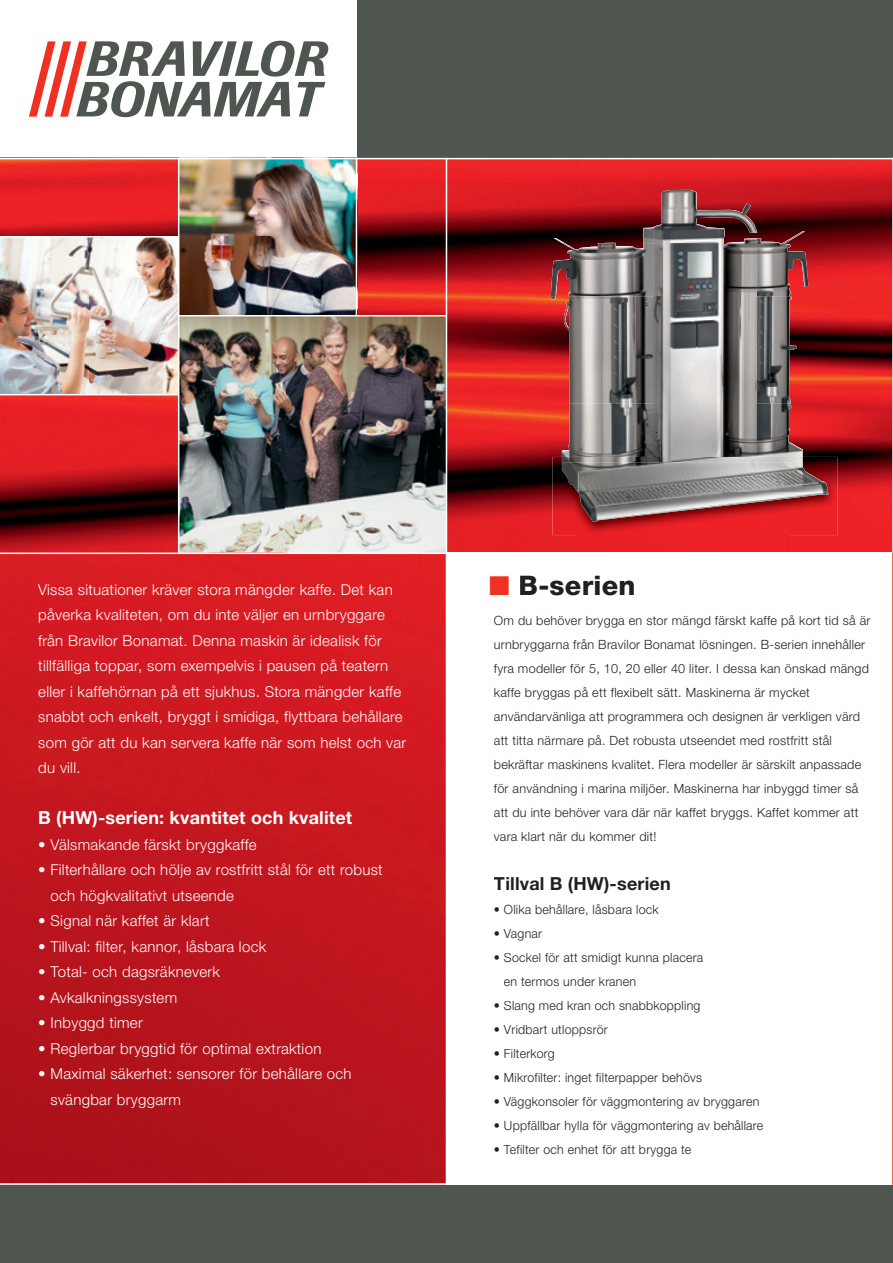
<style>
.page{position:relative;width:893px;height:1263px;background:#fff}
.page>*{position:absolute;margin:0;border:0;box-sizing:border-box;transform-origin:0 0}
.t1{font:800 27px "Helvetica Neue LTW1 G";letter-spacing:.01em;color:#231f20}
.t2{font:700 18px "Helvetica Neue LTW1 G";letter-spacing:.01em;color:#fff}
.t3{font:700 18px "Helvetica Neue LTW1 G";letter-spacing:.01em;color:#231f20}
.t4{font:300 15px/25.5px "Helvetica Neue LTW1 G";letter-spacing:.02em;color:#fff}
.t5{font:300 12.75px/24px "Helvetica Neue LTW1 G";letter-spacing:.02em;color:#231f20}
.s1{color:#ef3122}
</style>
<div class="page">
<div style="left:357px;top:0;width:536px;height:158px;background:#4f5650"></div>
<img style="left:0;top:159px;width:312px;height:78px">
<img style="left:357px;top:159px;width:221px;height:203px">
<img style="left:578px;top:159px;width:212px;height:72px">
<img style="left:789px;top:260px;width:103px;height:292px">
<img style="left:0;top:395px;width:209px;height:788px">
<img style="left:420px;top:362px;width:158px;height:206px">
<img style="left:209px;top:554px;width:211px;height:629px">
<div style="left:578px;top:535px;width:211px;height:17px;background:#ec2026"></div>
<img style="left:420px;top:568px;width:26px;height:615px">
<svg style="left:29px;top:41px;width:299px;height:76px"></svg>
<div style="left:0;top:1184px;width:893px;height:79px;background:#4f5650"></div>
<div style="left:446px;top:552px;width:447px;height:633px;background:#fff"></div>
<img style="left:179px;top:316px;width:267px;height:236px">
<img style="left:179px;top:159px;width:1px;height:236px">
<img style="left:312px;top:159px;width:44px;height:156px">
<img style="left:180px;top:237px;width:133px;height:78px">
<img style="left:0;top:238px;width:178px;height:156px">
<hr style="left:0;top:236px;width:179px;height:2px;background:#fff">
<hr style="left:178px;top:158px;width:1px;height:394px;background:#fff">
<hr style="left:179px;top:315px;width:267px;height:1px;background:#fff">
<hr style="left:0;top:552px;width:893px;height:2px;background:#fff">
<hr style="left:446px;top:158px;width:1px;height:1026px;background:#fff">
<img style="left:552px;top:457px;width:285px;height:78px">
<img style="left:554px;top:227px;width:100px;height:16px">
<img style="left:654px;top:190px;width:103px;height:53px">
<img style="left:757px;top:231px;width:51px;height:66px">
<img style="left:551px;top:243px;width:206px;height:107px">
<img style="left:757px;top:297px;width:39px;height:106px">
<img style="left:569px;top:350px;width:188px;height:53px">
<img style="left:562px;top:403px;width:241px;height:59px">
<img style="left:562px;top:462px;width:266px;height:30px">
<img style="left:578px;top:492px;width:144px;height:30px">
<img style="left:722px;top:492px;width:106px;height:14px">
<hr style="left:0;top:1183px;width:893px;height:2px;background:#fff">
<hr style="left:892px;top:552px;width:1px;height:633px;background:#ef3122">
<p class="t4" style="left:38px;top:577px;width:370px">Vissa situationer kräver stora mängder kaffe. Det kan påverka kvaliteten, om du inte väljer en urnbryggare från Bravilor Bonamat. Denna maskin är idealisk för tillfälliga toppar, som exempelvis i pausen på teatern eller i kaffehörnan på ett sjukhus. Stora mängder kaffe snabbt och enkelt, bryggt i smidiga, flyttbara behållare som gör att du kan servera kaffe när som helst och var du vill.</p>
<h2 class="t2" style="left:38px;top:807px;width:315px">B (HW)-serien: kvantitet och kvalitet</h2>
<p class="t4" style="left:38px;top:832px;width:220px">• Välsmakande färskt bryggkaffe</p>
<p class="t4" style="left:51px;top:857px;width:334px;text-indent:-12px">• Filterhållare och hölje av rostfritt stål för ett robust och högkvalitativt utseende</p>
<p class="t4" style="left:38px;top:908px;width:173px">• Signal när kaffet är klart</p>
<p class="t4" style="left:38px;top:934px;width:229px">• Tillval: filter, kannor, låsbara lock</p>
<p class="t4" style="left:38px;top:959px;width:183px">• Total- och dagsräkneverk</p>
<p class="t4" style="left:38px;top:985px;width:140px">• Avkalkningssystem</p>
<p class="t4" style="left:38px;top:1010px;width:106px">• Inbyggd timer</p>
<p class="t4" style="left:38px;top:1036px;width:285px">• Reglerbar bryggtid för optimal extraktion</p>
<p class="t4" style="left:51px;top:1061px;width:303px;text-indent:-12px">• Maximal säkerhet: sensorer för behållare och svängbar bryggarm</p>
<h1 class="t1" style="left:489px;top:569px;width:148px"><span class="s1">■</span> B-serien</h1>
<p class="t5" style="left:494px;top:608px;width:378px">Om du behöver brygga en stor mängd färskt kaffe på kort tid så är urnbryggarna från Bravilor Bonamat lösningen. B-serien innehåller fyra modeller för 5, 10, 20 eller 40 liter. I dessa kan önskad mängd kaffe bryggas på ett flexibelt sätt. Maskinerna är mycket användarvänliga att programmera och designen är verkligen värd att titta närmare på. Det robusta utseendet med rostfritt stål bekräftar maskinens kvalitet. Flera modeller är särskilt anpassade för användning i marina miljöer. Maskinerna har inbyggd timer så att du inte behöver vara där när kaffet bryggs. Kaffet kommer att vara klart när du kommer dit!</p>
<h2 class="t3" style="left:494px;top:873px;width:178px">Tillval B (HW)-serien</h2>
<p class="t5" style="left:494px;top:898px;width:166px">• Olika behållare, låsbara lock</p>
<p class="t5" style="left:494px;top:922px;width:50px">• Vagnar</p>
<p class="t5" style="left:504px;top:946px;width:201px;text-indent:-10px">• Sockel för att smidigt kunna placera en termos under kranen</p>
<p class="t5" style="left:494px;top:994px;width:208px">• Slang med kran och snabbkoppling</p>
<p class="t5" style="left:494px;top:1018px;width:115px">• Vridbart utloppsrör</p>
<p class="t5" style="left:494px;top:1042px;width:62px">• Filterkorg</p>
<p class="t5" style="left:494px;top:1066px;width:210px">• Mikrofilter: inget filterpapper behövs</p>
<p class="t5" style="left:494px;top:1090px;width:267px">• Väggkonsoler för väggmontering av bryggaren</p>
<p class="t5" style="left:494px;top:1114px;width:271px">• Uppfällbar hylla för väggmontering av behållare</p>
<p class="t5" style="left:494px;top:1138px;width:199px">• Tefilter och enhet för att brygga te</p>
</div>
